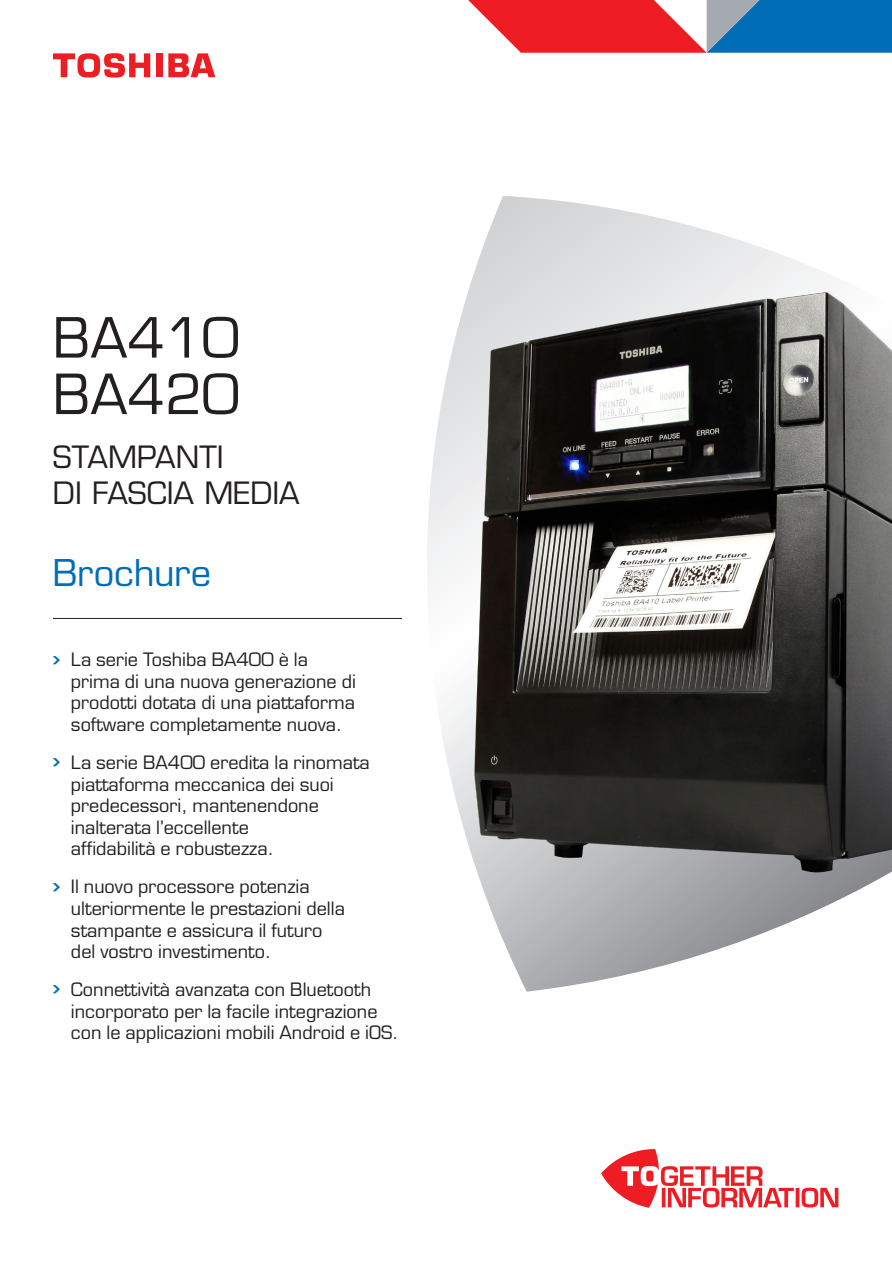
<style>
.page{position:relative;width:892px;height:1262px;background:#fff}
.page>*{position:absolute;margin:0;border:0;box-sizing:border-box;transform-origin:0 0}
.t1{font:54px "Eurostile LT Std";color:#231f20}
.Collateral_type_colo{font:36px "Eurostile LT Std";letter-spacing:-.005em;color:#006db7}
.t2{font:30px "Eurostile LT Std";color:#231f20}
.Highlight_bullets_BL{font:18px/21.6px "Eurostile LT Std";color:#231f20}
.s1{font-family:"Chevron";font-size:21px;color:#006db7}
</style>
<div class="page">
<svg style="left:391px;top:196px;width:451px;height:796px"></svg>
<img style="left:455px;top:278px;width:436px;height:620px">
<div style="left:156px;top:53px;width:7px;height:24px;background:#ee1d23"></div>
<svg style="left:53px;top:53px;width:97px;height:25px"></svg>
<svg style="left:168px;top:53px;width:47px;height:24px"></svg>
<hr style="left:53px;top:618px;width:349px;height:1px;background:#231f20">
<svg style="left:601px;top:1149px;width:237px;height:59px"></svg>
<svg style="left:468px;top:0;width:424px;height:53px;background:#92607e"></svg>
<p class="t1" style="left:53px;top:305px;width:188px">BA410</p>
<p class="t1" style="left:53px;top:362px;width:188px">BA420</p>
<p class="t2" style="left:53px;top:439px;width:172px">STAMPANTI</p>
<p class="t2" style="left:53px;top:475px;width:248px">DI FASCIA MEDIA</p>
<p class="Collateral_type_colo" style="left:53px;top:551px;width:160px">Brochure</p>
<p class="Highlight_bullets_BL" style="left:71px;top:649px;width:286px;text-indent:-18px"><span class="s1">•</span> La serie Toshiba BA400 è la prima di una nuova generazione di prodotti dotata di una piattaforma software completamente nuova.</p>
<p class="Highlight_bullets_BL" style="left:71px;top:752px;width:300px;text-indent:-18px"><span class="s1">•</span> La serie BA400 eredita la rinomata piattaforma meccanica dei suoi predecessori, mantenendone inalterata l’eccellente<br>affidabilità e robustezza.</p>
<p class="Highlight_bullets_BL" style="left:71px;top:876px;width:275px;text-indent:-18px"><span class="s1">•</span> Il nuovo processore potenzia ulteriormente le prestazioni della stampante e assicura il futuro del vostro investimento.</p>
<p class="Highlight_bullets_BL" style="left:71px;top:979px;width:329px;text-indent:-18px"><span class="s1">•</span> Connettività avanzata con Bluetooth incorporato per la facile integrazione con le applicazioni mobili Android e iOS.</p>
</div>
